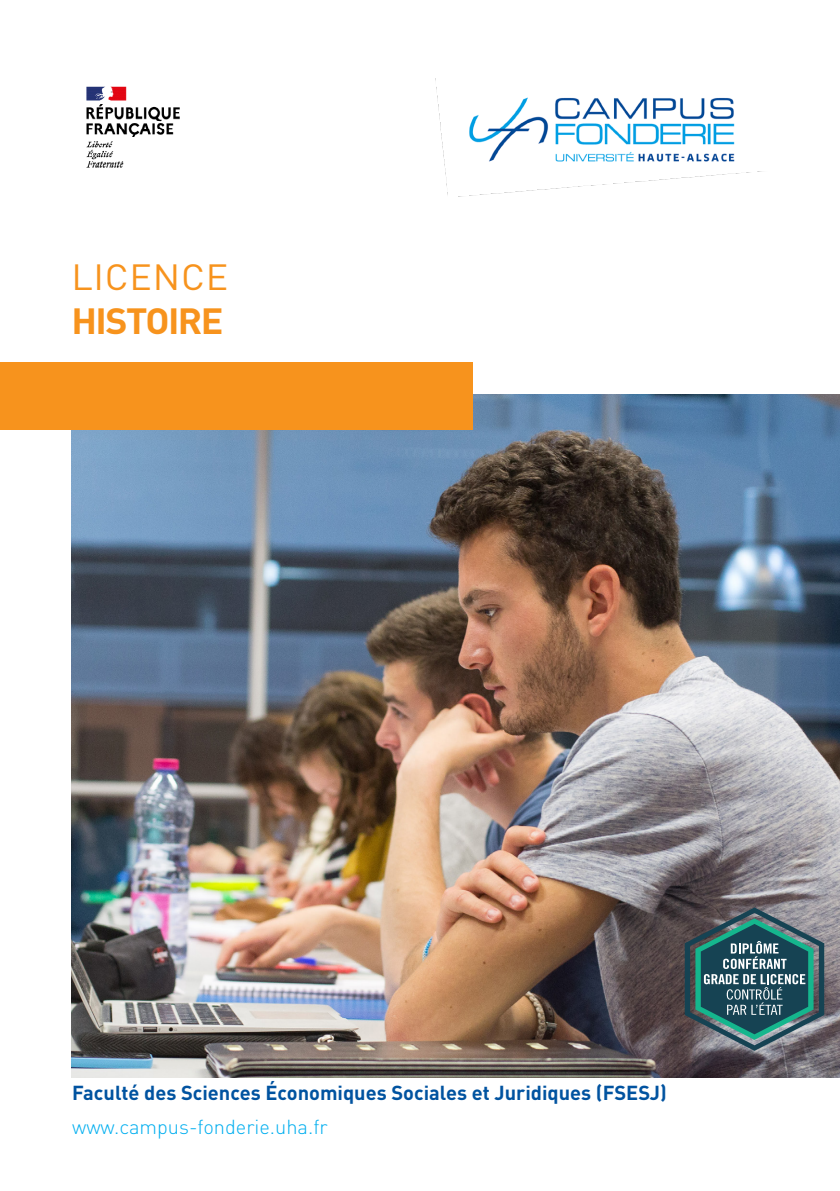
<style>
.page{position:relative;width:840px;height:1191px;background:#fff}
.page>*{position:absolute;margin:0;border:0;box-sizing:border-box;transform-origin:0 0}
.t1{font:700 36px "DIN Pro";letter-spacing:-.04em;color:#f7931d;scale:1.04 1}
.t2{font:36px "DIN Pro";letter-spacing:.02em;color:#f7931d;scale:1.04 1}
.t3{font:700 20px "DIN Pro";color:#0153a0}
.t4{font:300 20px "DIN Pro";color:#00aeef}
</style>
<div class="page">
<img style="left:71px;top:394px;width:768px;height:683px">
<div style="left:0;top:362px;width:472px;height:68px;background:#f7931d"></div>
<svg style="left:684px;top:907px;width:139px;height:143px;background:#4a6c72"></svg>
<img style="left:86px;top:86px;width:94px;height:82px">
<img style="left:435px;top:78px;width:327px;height:119px">
<p class="t2" style="left:71px;top:249px;width:152px">LICENCE</p>
<p class="t1" style="left:71px;top:290px;width:148px">HISTOIRE</p>
<p class="t3" style="left:72px;top:1075px;width:596px">Faculté des Sciences Économiques Sociales et Juridiques (FSESJ)</p>
<p class="t4" style="left:72px;top:1111px;width:257px">www.campus-fonderie.uha.fr</p>
</div>
